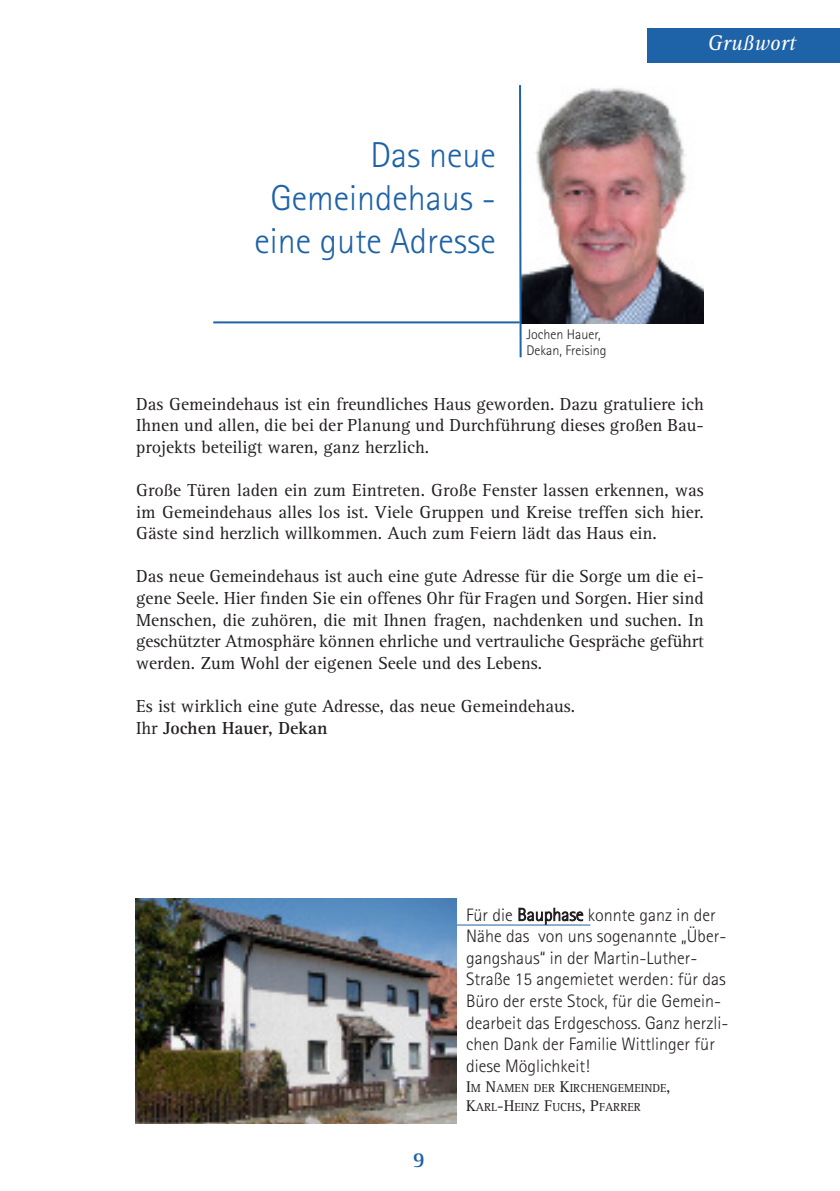
<style>
.page{position:relative;width:840px;height:1191px;background:#fff}
.page>*{position:absolute;margin:0;border:0;box-sizing:border-box;transform-origin:0 0}
.t1{font:300 36px/43.2px "Rotis Sans Serif Std";color:#1e62a7;text-align:right}
.t2{font:italic 22px "Rotis Serif Std";color:#fff}
.t3{font:700 22px "Rotis Serif Std";color:#1e62a7}
.t4{font:18px/21.6px "Rotis Serif Std";color:#231f20;text-align:justify}
.t5{font:300 18px/21.6px "Rotis Sans Serif Std";color:#231f20}
.t6{font:300 14px/16.8px "Rotis Sans Serif Std";color:#231f20}
.t7{font:12px/19.2px "Rotis Serif Std";color:#231f20}
.s1{font-weight:700}
.s2{font-size:16px}
</style>
<div class="page">
<img style="left:521px;top:86px;width:181px;height:237px">
<div style="left:646px;top:28px;width:193px;height:34px;background:#1e62a7"></div>
<hr style="left:518px;top:85px;width:3px;height:272px;background:#1e62a7">
<hr style="left:213px;top:321px;width:306px;height:2px;background:#1e62a7">
<hr style="left:454px;top:924px;width:136px;height:1px;background:#1e62a7">
<img style="left:136px;top:898px;width:320px;height:225px">
<h1 class="t1" style="left:254px;top:136px;width:243px">Das neue<br>Gemeindehaus - eine gute Adresse</h1>
<p class="t2" style="left:707px;top:35px;width:89px">Grußwort</p>
<p class="t6" style="left:526px;top:327px;width:82px">Jochen Hauer,<br>Dekan, Freising</p>
<p class="t4" style="left:136px;top:394px;width:568px">Das Gemeindehaus ist ein freundliches Haus geworden. Dazu gratuliere ich Ihnen und allen, die bei der Planung und Durchführung dieses großen Bau&shy;projekts beteiligt waren, ganz herzlich.</p>
<p class="t4" style="left:136px;top:481px;width:568px">Große Türen laden ein zum Eintreten. Große Fenster lassen erkennen, was im Gemeindehaus alles los ist. Viele Gruppen und Kreise treffen sich hier.<br>Gäste sind herzlich willkommen. Auch zum Feiern lädt das Haus ein.</p>
<p class="t4" style="left:136px;top:567px;width:568px">Das neue Gemeindehaus ist auch eine gute Adresse für die Sorge um die ei&shy;gene Seele. Hier finden Sie ein offenes Ohr für Fragen und Sorgen. Hier sind Menschen, die zuhören, die mit Ihnen fragen, nachdenken und suchen. In geschützter Atmosphäre können ehrliche und vertrauliche Gespräche geführt werden. Zum Wohl der eigenen Seele und des Lebens.</p>
<p class="t4" style="left:136px;top:697px;width:440px">Es ist wirklich eine gute Adresse, das neue Gemeindehaus.<br>Ihr <span class="s1">Jochen Hauer, Dekan</span></p>
<p class="t3" style="left:412px;top:1152px;width:14px">9</p>
<p class="t5" style="left:466px;top:905px;width:264px">Für die Bauphase konnte ganz in der Nähe das von uns sogenannte „Über&shy;gangshaus“ in der Martin-Luther-Straße 15 angemietet werden: für das Büro der erste Stock, für die Gemein&shy;dearbeit das Erdgeschoss. Ganz herzli&shy;chen Dank der Familie Wittlinger für diese Möglichkeit!</p>
<p class="t7" style="left:466px;top:1079px;width:206px"><span class="s2">I</span>M <span class="s2">N</span>AMEN DER <span class="s2">K</span>IRCHENGEMEINDE<span class="s2">,<br>K</span>ARL<span class="s2">-H</span>EINZ <span class="s2">F</span>UCHS<span class="s2">, P</span>FARRER</p>
</div>
